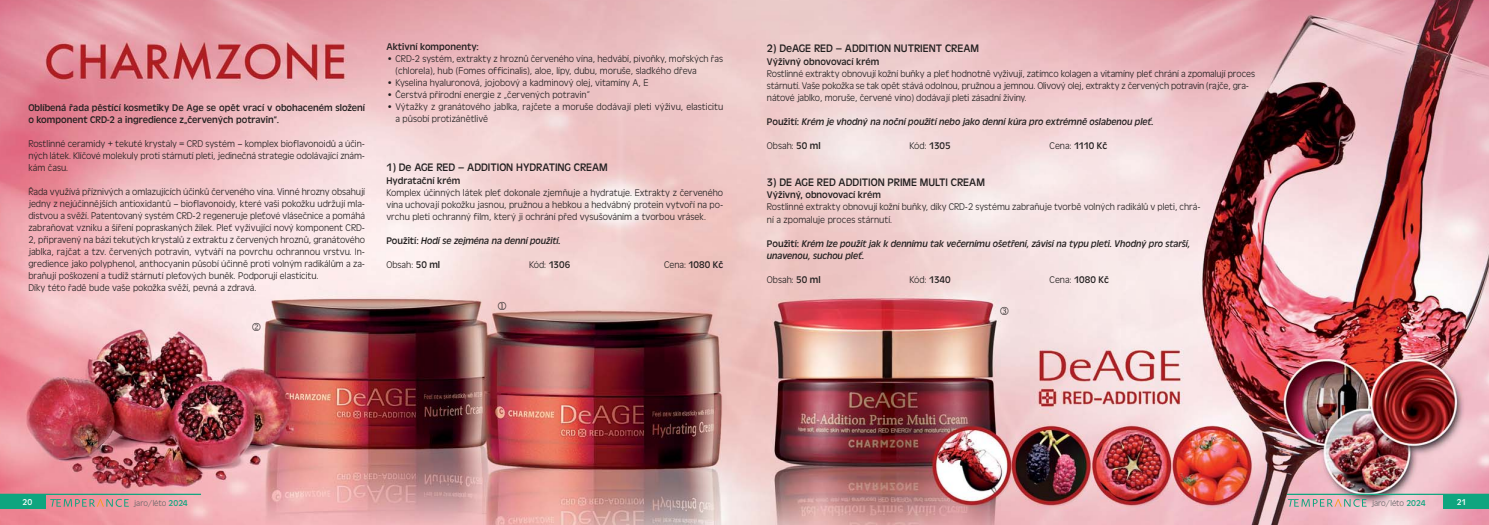
<style>
.page{position:relative;width:1489px;height:525px;background:#fff}
.page>*{position:absolute;margin:0;border:0;box-sizing:border-box;transform-origin:0 0}
.t1{font:11.25px "Antique Oli TCE";color:#221f1f}
.t2{font:10px/12px "Antique Oli TCE Ligh";letter-spacing:-.005em;color:#221f1f}
.t3{font:italic 10px/12px "Antique Oli TCE";color:#221f1f}
.t4{font:10px/12px "Antique Oli TCE";color:#221f1f}
.t5{font:8.75px "Antique Oli TCE Ligh";color:#636466}
.t6{font:8.75px "Antique Oli TCE";color:#fff}
.s1{font-style:normal}
.s2{font-family:"Antique Oli TCE"}
.s3{font-family:"Antique Oli TCE Ligh"}
.s4{font-family:"Antique Oli TCE";color:#0fa57f}
</style>
<div class="page">
<img style="left:0;top:0;width:1488px;height:524px">
<svg style="left:50px;top:498px;width:79px;height:8px"></svg>
<div style="left:0;top:494px;width:45px;height:14px;background:#0fa57f"></div>
<hr style="left:0;top:493px;width:201px;height:1px;background:#0fa57f">
<svg style="left:1287px;top:498px;width:79px;height:8px"></svg>
<div style="left:1443px;top:494px;width:45px;height:14px;background:#0fa57f"></div>
<hr style="left:1286px;top:493px;width:202px;height:1px;background:#0fa57f">
<svg style="left:498px;top:301px;width:8px;height:8px"></svg>
<svg style="left:252px;top:323px;width:8px;height:8px"></svg>
<svg style="left:1000px;top:307px;width:8px;height:8px"></svg>
<p class="t4" style="left:28px;top:102px;width:338px">Oblíbená řada pěstící kosmetiky De Age se opět vrací v obohaceném složení o komponent CRD-2 a ingredience z„červených potravin“.</p>
<p class="t2" style="left:28px;top:138px;width:338px;text-align:justify">Rostlinné ceramidy + tekuté krystaly = CRD systém – komplex bioflavonoidů a účin&shy;ných látek. Klíčové molekuly proti stárnutí pleti, jedinečná strategie odolávající znám&shy;kám času.</p>
<p class="t2" style="left:28px;top:186px;width:338px">Řada využívá příznivých a omlazujících účinků červeného vína. Vinné hrozny obsahují jedny z nejúčinnějších antioxidantů – bioflavonoidy, které vaši pokožku udržují mla&shy;distvou a svěží. Patentovaný systém CRD-2 regeneruje pleťové vlásečnice a pomáhá zabraňovat vzniku a šíření popraskaných žilek. Pleť vyživující nový komponent CRD-2, připravený na bázi tekutých krystalů z extraktu z červených hroznů, granátového jablka, rajčat a tzv. červených potravin, vytváří na povrchu ochrannou vrstvu. In&shy;gredience jako polyphenol, anthocyanin působí účinně proti volným radikálům a za&shy;braňují poškození a tudíž stárnutí pleťových buněk. Podporují elasticitu.<br>Díky této řadě bude vaše pokožka svěží, pevná a zdravá.</p>
<p class="t4" style="left:386px;top:41px;width:94px">Aktivní komponenty:</p>
<p class="t2" style="left:395px;top:53px;width:329px;text-indent:-9px">• CRD-2 systém, extrakty z hroznů červeného vína, hedvábí, pivoňky, mořských řas (chlorela), hub (Fomes officinalis), aloe, lípy, dubu, moruše, sladkého dřeva</p>
<p class="t2" style="left:386px;top:77px;width:264px">• Kyselina hyaluronová, jojobový a kadminový olej, vitamíny A, E</p>
<p class="t2" style="left:386px;top:89px;width:205px">• Čerstvá přírodní energie z „červených potravin”</p>
<p class="t2" style="left:395px;top:101px;width:329px;text-indent:-9px">• Výtažky z granátového jablka, rajčete a moruše dodávají pleti výživu, elasticitu a působí protizánětlivě</p>
<p class="t1" style="left:386px;top:163px;width:223px">1) De AGE RED – ADDITION HYDRATING CREAM</p>
<p class="t4" style="left:386px;top:175px;width:75px">Hydratační krém</p>
<p class="t2" style="left:386px;top:187px;width:338px;text-align:justify">Komplex účinných látek pleť dokonale zjemňuje a hydratuje. Extrakty z červeného vína uchovají pokožku jasnou, pružnou a hebkou a hedvábný protein vytvoří na po&shy;vrchu pleti ochranný film, který ji ochrání před vysušováním a tvorbou vrásek.</p>
<p class="t3" style="left:386px;top:235px;width:176px"><span class="s1">Použití:</span> Hodí se zejména na denní použití.</p>
<p class="t2" style="left:386px;top:259px;width:55px">Obsah: <span class="s2">50 ml</span></p>
<p class="t2" style="left:529px;top:259px;width:43px">Kód: <span class="s2">1306</span></p>
<p class="t4" style="left:664px;top:259px;width:61px"><span class="s3">Cena:</span> 1080 Kč</p>
<p class="t1" style="left:767px;top:44px;width:213px">2) DeAGE RED – ADDITION NUTRIENT CREAM</p>
<p class="t4" style="left:767px;top:56px;width:114px">Výživný obnovovací krém</p>
<p class="t2" style="left:767px;top:68px;width:489px">Rostlinné extrakty obnovují kožní buňky a pleť hodnotně vyživují, zatímco kolagen a vitamíny pleť chrání a zpomalují proces stárnutí. Vaše pokožka se tak opět stává odolnou, pružnou a jemnou. Olivový olej, extrakty z červených potravin (rajče, gra&shy;nátové jablko, moruše, červené víno) dodávají pleti zásadní živiny.</p>
<p class="t3" style="left:767px;top:116px;width:388px"><span class="s1">Použití:</span> Krém je vhodný na noční použití nebo jako denní kúra pro extrémně oslabenou pleť.</p>
<p class="t2" style="left:767px;top:140px;width:55px">Obsah: <span class="s2">50 ml</span></p>
<p class="t2" style="left:909px;top:140px;width:43px">Kód: <span class="s2">1305</span></p>
<p class="t4" style="left:1049px;top:140px;width:59px"><span class="s3">Cena:</span> 1110 Kč</p>
<p class="t1" style="left:767px;top:178px;width:219px">3) DE AGE RED ADDITION PRIME MULTI CREAM</p>
<p class="t4" style="left:767px;top:189px;width:116px">Výživný, obnovovací krém</p>
<p class="t2" style="left:767px;top:201px;width:435px">Rostlinné extrakty obnovují kožní buňky, díky CRD-2 systému zabraňuje tvorbě volných radikálů v pleti, chrá&shy;ní a zpomaluje proces stárnutí.</p>
<p class="t3" style="left:767px;top:237px;width:425px"><span class="s1">Použití:</span> Krém lze použít jak k dennímu tak večernímu ošetření, závisí na typu pleti. Vhodný pro starší, unavenou, suchou pleť.</p>
<p class="t2" style="left:767px;top:273px;width:55px">Obsah: <span class="s2">50 ml</span></p>
<p class="t2" style="left:909px;top:273px;width:43px">Kód: <span class="s2">1340</span></p>
<p class="t4" style="left:1049px;top:273px;width:61px"><span class="s3">Cena:</span> 1080 Kč</p>
<p class="t6" style="left:23px;top:498px;width:11px">20</p>
<p class="t5" style="left:134px;top:499px;width:55px">jaro/léto <span class="s4">2024</span></p>
<p class="t5" style="left:1371px;top:499px;width:55px">jaro/léto <span class="s4">2024</span></p>
<p class="t6" style="left:1456px;top:498px;width:11px">21</p>
</div>
